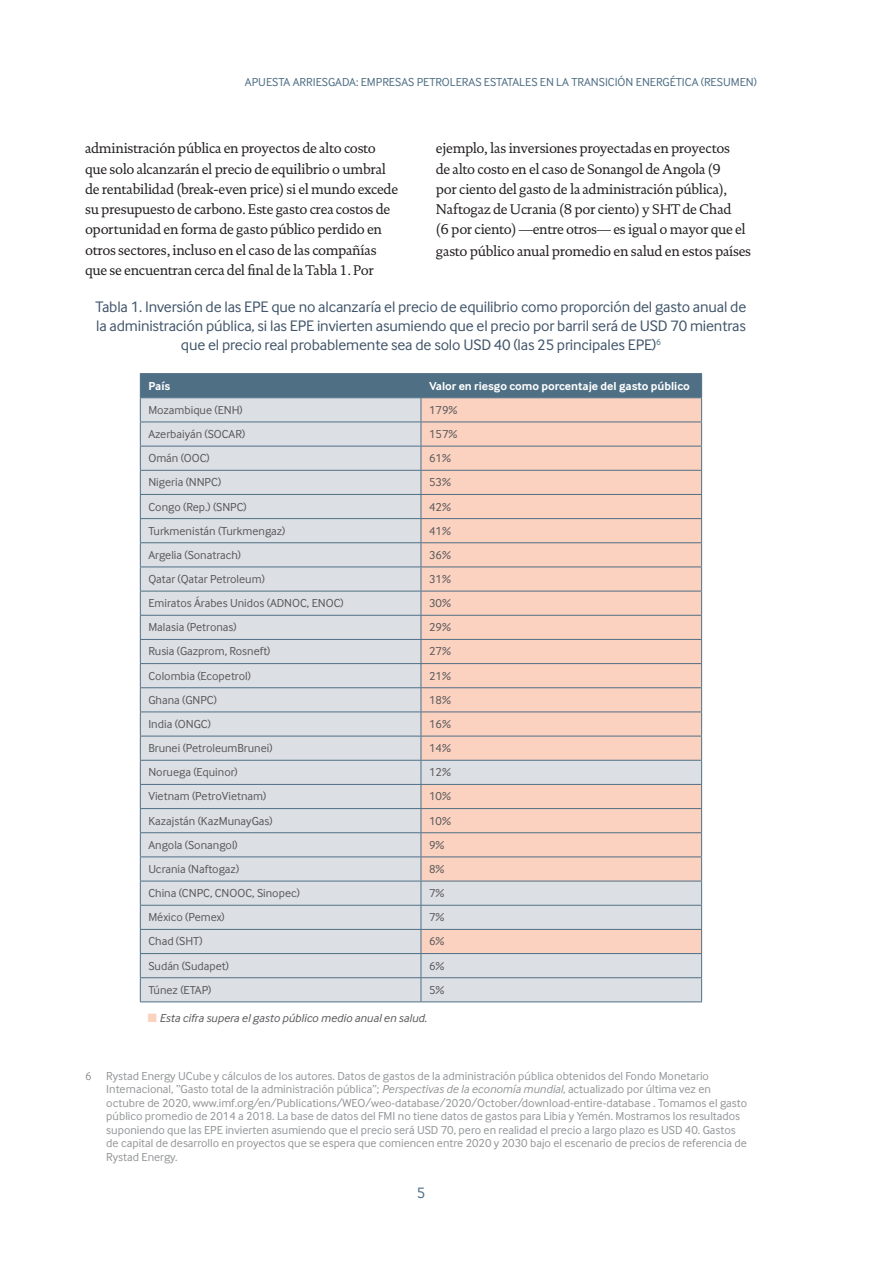
<style>
.page{position:relative;width:893px;height:1263px;background:#fff}
.page>*{position:absolute;margin:0;border:0;box-sizing:border-box;transform-origin:0 0}
.t1{font:15.75px/18.9px "Inter Face";letter-spacing:-.01em;color:#405469;text-align:center}
.t2{font:15.75px "Inter Face";color:#4f6f85}
.t3{font:14.25px/20.2px "DTL Documenta T";letter-spacing:-.02em;color:#231f20}
.t4{font:12px/13.5px "Inter Face";color:#939598}
.t5{font:12px "Inter Face";color:#57585a}
.t6{font:12px "Inter Face";color:#4f6f85}
.t7{font:italic 12px "Inter Face";color:#57585a}
.t8{font:700 12px "Inter Face";color:#fff}
.s1{color:#fbd1c0}
.s2{font-style:italic}
</style>
<div class="page">
<hr style="left:140px;top:373px;width:281px;height:1px;background:#4f6f85">
<hr style="left:421px;top:373px;width:281px;height:1px;background:#4f6f85">
<svg style="left:140px;top:374px;width:562px;height:627px;background:#dbd1cf"></svg>
<hr style="left:140px;top:1001px;width:281px;height:1px;background:#4f6f85">
<hr style="left:421px;top:1001px;width:281px;height:1px;background:#4f6f85">
<p class="t6" style="left:245px;top:75px;width:513px">APUESTA ARRIESGADA: EMPRESAS PETROLERAS ESTATALES EN LA TRANSICIÓN ENERGÉTICA (RESUMEN)</p>
<p class="t3" style="left:85px;top:138px;width:315px">administración pública en proyectos de alto costo que solo alcanzarán el precio de equilibrio o umbral de rentabilidad (break-even price) si el mundo excede su presupuesto de carbono. Este gasto crea costos de oportunidad en forma de gasto público perdido en otros sectores, incluso en el caso de las compañías que se encuentran cerca del final de la Tabla 1. Por</p>
<p class="t3" style="left:436px;top:138px;width:311px">ejemplo, las inversiones proyectadas en proyectos de alto costo en el caso de Sonangol de Angola (9<br>por ciento del gasto de la administración pública), Naftogaz de Ucrania (8 por ciento) y SHT de Chad (6 por ciento) —entre otros— es igual o mayor que el</p>
<p class="t3" style="left:436px;top:241px;width:317px">gasto público anual promedio en salud en estos países</p>
<p class="t1" style="left:96px;top:298px;width:652px">Tabla 1. Inversión de las EPE que no alcanzaría el precio de equilibrio como proporción del gasto anual de la administración pública, si las EPE invierten asumiendo que el precio por barril será de USD 70 mientras que el precio real probablemente sea de solo USD 40 (las 25 principales EPE)<sup>6</sup></p>
<p class="t8" style="left:148px;top:379px;width:23px">País</p>
<p class="t8" style="left:429px;top:379px;width:262px">Valor en riesgo como porcentaje del gasto público</p>
<p class="t5" style="left:148px;top:403px;width:96px">Mozambique (ENH)</p>
<p class="t5" style="left:429px;top:403px;width:30px">179%</p>
<p class="t5" style="left:148px;top:427px;width:98px">Azerbaiyán (SOCAR)</p>
<p class="t5" style="left:429px;top:427px;width:30px">157%</p>
<p class="t5" style="left:148px;top:451px;width:63px">Omán (OOC)</p>
<p class="t5" style="left:429px;top:451px;width:23px">61%</p>
<p class="t5" style="left:148px;top:475px;width:74px">Nigeria (NNPC)</p>
<p class="t5" style="left:429px;top:475px;width:23px">53%</p>
<p class="t5" style="left:148px;top:500px;width:100px">Congo (Rep.) (SNPC)</p>
<p class="t5" style="left:429px;top:500px;width:23px">42%</p>
<p class="t5" style="left:148px;top:524px;width:139px">Turkmenistán (Turkmengaz)</p>
<p class="t5" style="left:429px;top:524px;width:23px">41%</p>
<p class="t5" style="left:148px;top:548px;width:94px">Argelia (Sonatrach)</p>
<p class="t5" style="left:429px;top:548px;width:23px">36%</p>
<p class="t5" style="left:148px;top:572px;width:118px">Qatar (Qatar Petroleum)</p>
<p class="t5" style="left:429px;top:572px;width:23px">31%</p>
<p class="t5" style="left:148px;top:596px;width:197px">Emiratos Árabes Unidos (ADNOC, ENOC)</p>
<p class="t5" style="left:429px;top:596px;width:23px">30%</p>
<p class="t5" style="left:148px;top:620px;width:90px">Malasia (Petronas)</p>
<p class="t5" style="left:429px;top:620px;width:23px">29%</p>
<p class="t5" style="left:148px;top:645px;width:124px">Rusia (Gazprom, Rosneft)</p>
<p class="t5" style="left:429px;top:645px;width:23px">27%</p>
<p class="t5" style="left:148px;top:669px;width:104px">Colombia (Ecopetrol)</p>
<p class="t5" style="left:429px;top:669px;width:23px">21%</p>
<p class="t5" style="left:148px;top:693px;width:70px">Ghana (GNPC)</p>
<p class="t5" style="left:429px;top:693px;width:23px">18%</p>
<p class="t5" style="left:148px;top:717px;width:64px">India (ONGC)</p>
<p class="t5" style="left:429px;top:717px;width:23px">16%</p>
<p class="t5" style="left:148px;top:741px;width:126px">Brunei (PetroleumBrunei)</p>
<p class="t5" style="left:429px;top:741px;width:23px">14%</p>
<p class="t5" style="left:148px;top:765px;width:91px">Noruega (Equinor)</p>
<p class="t5" style="left:429px;top:765px;width:23px">12%</p>
<p class="t5" style="left:148px;top:790px;width:119px">Vietnam (PetroVietnam)</p>
<p class="t5" style="left:429px;top:790px;width:23px">10%</p>
<p class="t5" style="left:148px;top:814px;width:126px">Kazajstán (KazMunayGas)</p>
<p class="t5" style="left:429px;top:814px;width:23px">10%</p>
<p class="t5" style="left:148px;top:838px;width:91px">Angola (Sonangol)</p>
<p class="t5" style="left:429px;top:838px;width:17px">9%</p>
<p class="t5" style="left:148px;top:862px;width:92px">Ucrania (Naftogaz)</p>
<p class="t5" style="left:429px;top:862px;width:17px">8%</p>
<p class="t5" style="left:148px;top:886px;width:153px">China (CNPC, CNOOC, Sinopec)</p>
<p class="t5" style="left:429px;top:886px;width:17px">7%</p>
<p class="t5" style="left:148px;top:910px;width:78px">México (Pemex)</p>
<p class="t5" style="left:429px;top:910px;width:17px">7%</p>
<p class="t5" style="left:148px;top:934px;width:56px">Chad (SHT)</p>
<p class="t5" style="left:429px;top:934px;width:17px">6%</p>
<p class="t5" style="left:148px;top:959px;width:82px">Sudán (Sudapet)</p>
<p class="t5" style="left:429px;top:959px;width:17px">6%</p>
<p class="t5" style="left:148px;top:983px;width:65px">Túnez (ETAP)</p>
<p class="t5" style="left:429px;top:983px;width:17px">5%</p>
<p class="t7" style="left:148px;top:1011px;width:280px"><span class="s1">■</span> Esta cifra supera el gasto público medio anual en salud.</p>
<p class="t4" style="left:106px;top:1069px;width:642px;text-indent:-21px">6 Rystad Energy UCube y cálculos de los autores. Datos de gastos de la administración pública obtenidos del Fondo Monetario Internacional, “Gasto total de la administración pública”; <span class="s2">Perspectivas de la economía mundial</span>, actualizado por última vez en octubre de 2020, www.imf.org/en/Publications/WEO/weo-database/2020/October/download-entire-database . Tomamos el gasto público promedio de 2014 a 2018. La base de datos del FMI no tiene datos de gastos para Libia y Yemén. Mostramos los resultados suponiendo que las EPE invierten asumiendo que el precio será USD 70, pero en realidad el precio a largo plazo es USD 40. Gastos de capital de desarrollo en proyectos que se espera que comiencen entre 2020 y 2030 bajo el escenario de precios de referencia de Rystad Energy.</p>
<h1 class="t2" style="left:417px;top:1184px;width:10px">5</h1>
</div>
